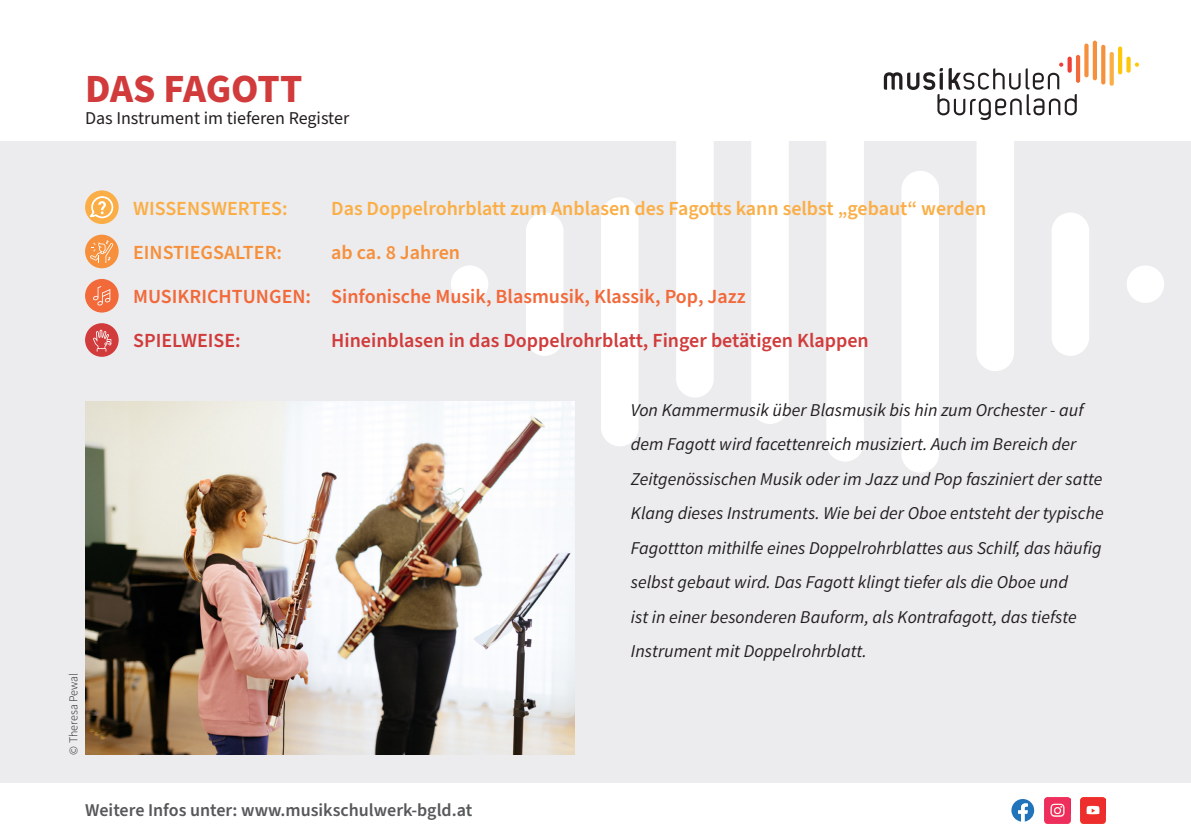
<style>
.page{position:relative;width:1191px;height:840px;background:#fff}
.page>*{position:absolute;margin:0;border:0;box-sizing:border-box;transform-origin:0 0}
.t1{font:700 40px "Source Sans Pro";letter-spacing:-.01em;color:#d13b3b}
.t2{font:600 20px "Source Sans Pro";color:#fbae46}
.t3{font:600 20px "Source Sans Pro";color:#d13b3b}
.t4{font:600 20px "Source Sans Pro";color:#f2693a}
.t5{font:600 20px "Source Sans Pro";color:#f6903c}
.t6{font:italic 18px/34.4px "Source Sans Variable";color:#231f20}
.t7{font:600 18px "Source Sans Pro";color:#57585a}
.t8{font:18px "Source Sans Pro";color:#231f20}
.t9{font:12px "Source Sans Variable";color:#231f20}
</style>
<div class="page">
<div style="left:0;top:142px;width:1191px;height:640px;background:#ececee"></div>
<div style="left:526px;top:213px;width:37px;height:142px;background:#fff"></div>
<div style="left:1126px;top:265px;width:38px;height:38px;background:#fff;border-radius:50%"></div>
<div style="left:451px;top:265px;width:37px;height:38px;background:#fff;border-radius:50%"></div>
<div style="left:601px;top:197px;width:37px;height:249px;background:#fff"></div>
<div style="left:676px;top:142px;width:37px;height:255px;background:#fff"></div>
<div style="left:751px;top:142px;width:38px;height:282px;background:#fff"></div>
<div style="left:826px;top:142px;width:38px;height:319px;background:#fff"></div>
<img style="left:1044px;top:797px;width:26px;height:25px">
<svg style="left:1011px;top:799px;width:23px;height:22px"></svg>
<img style="left:1080px;top:797px;width:26px;height:25px">
<svg style="left:883px;top:41px;width:256px;height:431px"></svg>
<div style="left:85px;top:190px;width:34px;height:34px;background:#fbae46;border-radius:50%"></div>
<svg style="left:89px;top:196px;width:25px;height:22px"></svg>
<div style="left:85px;top:323px;width:34px;height:33px;background:#d13b3b;border-radius:50%"></div>
<svg style="left:93px;top:329px;width:18px;height:22px"></svg>
<div style="left:85px;top:234px;width:34px;height:34px;background:#f6903c;border-radius:50%"></div>
<svg style="left:90px;top:240px;width:23px;height:23px"></svg>
<div style="left:85px;top:279px;width:34px;height:33px;background:#f2693a;border-radius:50%"></div>
<svg style="left:93px;top:286px;width:17px;height:19px"></svg>
<img style="left:85px;top:401px;width:489px;height:353px">
<p class="t1" style="left:85px;top:61px;width:219px">DAS FAGOTT</p>
<p class="t8" style="left:85px;top:106px;width:266px">Das Instrument im tieferen Register</p>
<p class="t2" style="left:133px;top:195px;width:156px">WISSENSWERTES:</p>
<p class="t2" style="left:331px;top:195px;width:656px">Das Doppelrohrblatt zum Anblasen des Fagotts kann selbst „gebaut“ werden</p>
<p class="t5" style="left:133px;top:239px;width:151px">EINSTIEGSALTER:</p>
<p class="t5" style="left:331px;top:239px;width:130px">ab ca. 8 Jahren</p>
<p class="t4" style="left:133px;top:283px;width:614px">MUSIKRICHTUNGEN: Sinfonische Musik, Blasmusik, Klassik, Pop, Jazz</p>
<p class="t3" style="left:133px;top:327px;width:109px">SPIELWEISE:</p>
<p class="t3" style="left:331px;top:327px;width:539px">Hineinblasen in das Doppelrohrblatt, Finger betätigen Klappen</p>
<p class="t9" style="left:66px;top:754px;width:83px;rotate:-90deg">© Theresa Pewal</p>
<p class="t7" style="left:85px;top:797px;width:389px">Weitere Infos unter: www.musikschulwerk-bgld.at</p>
<p class="t6" style="left:631px;top:392px;width:474px">Von Kammermusik über Blasmusik bis hin zum Orchester - auf dem Fagott wird facettenreich musiziert. Auch im Bereich der Zeitgenössischen Musik oder im Jazz und Pop fasziniert der satte Klang dieses Instruments. Wie bei der Oboe entsteht der typische Fagottton mithilfe eines Doppelrohrblattes aus Schilf, das häufig selbst gebaut wird. Das Fagott klingt tiefer als die Oboe und<br>ist in einer besonderen Bauform, als Kontrafagott, das tiefste Instrument mit Doppelrohrblatt.</p>
</div>
